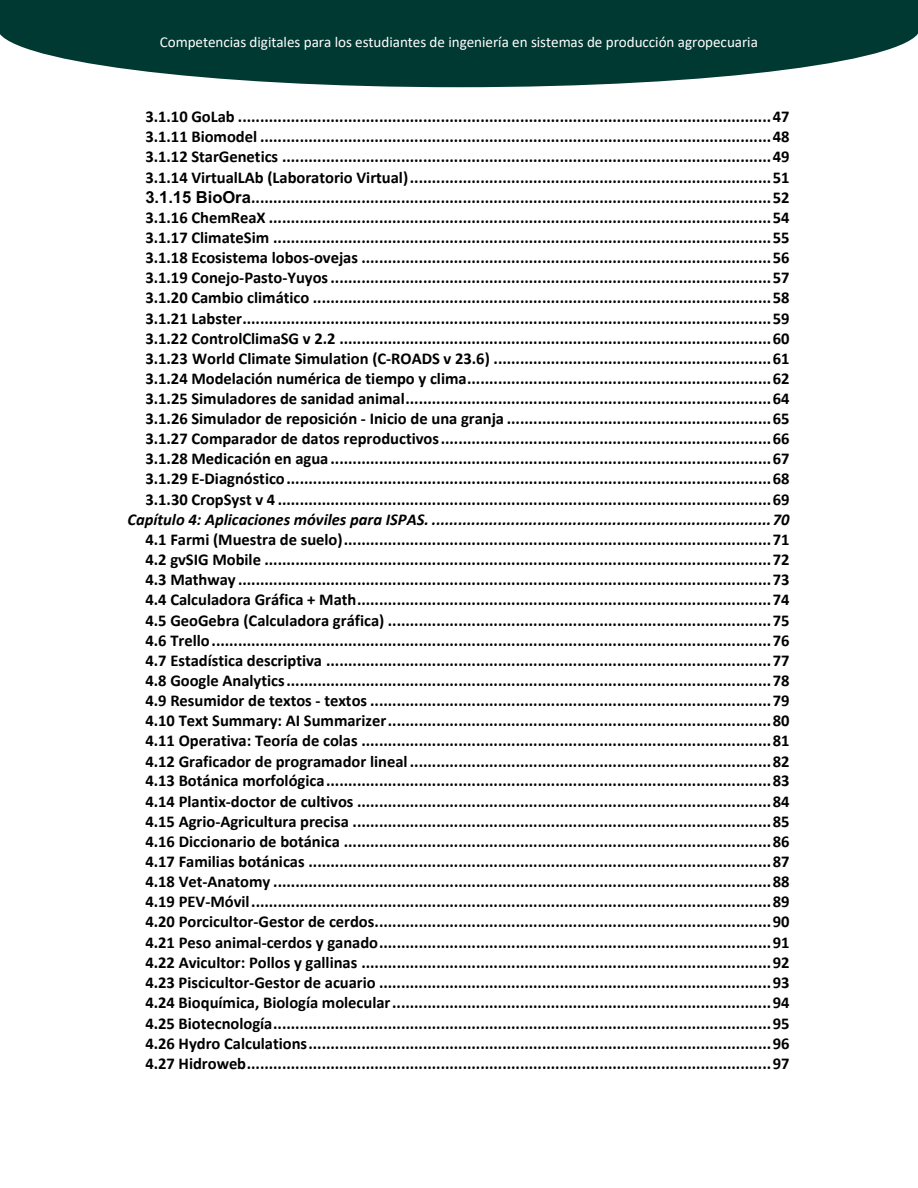
<style>
.page{position:relative;width:918px;height:1188px;background:#fff}
.page>*{position:absolute;margin:0;border:0;box-sizing:border-box;transform-origin:0 0}
.t1{font:700 16.5px/20.1px "Calibri";color:#000;text-align:justify}
.t2{font:italic 700 16.5px "Calibri";color:#000}
.t3{font:15.15px "Calibri";letter-spacing:-.005em;color:#fff}
.s1{font-family:"Arial"}
</style>
<div class="page">
<svg style="left:0;top:0;width:918px;height:87px;background:#24554f"></svg>
<p class="t3" style="left:160px;top:33px;width:600px">Competencias digitales para los estudiantes de ingeniería en sistemas de producción agropecuaria</p>
<p class="t1" style="left:145px;top:106px;width:646px">3.1.10 GoLab .........................................................................................................................47<br>3.1.11 Biomodel ....................................................................................................................48<br>3.1.12 StarGenetics ...............................................................................................................49<br>3.1.14 VirtualLAb (Laboratorio Virtual)..................................................................................51<br><span class="s1">3.1.15 BioOra</span>......................................................................................................................52<br>3.1.16 ChemReaX ..................................................................................................................54<br>3.1.17 ClimateSim .................................................................................................................55<br>3.1.18 Ecosistema lobos-ovejas .............................................................................................56<br>3.1.19 Conejo-Pasto-Yuyos....................................................................................................57<br>3.1.20 Cambio climático ........................................................................................................58<br>3.1.21 Labster........................................................................................................................59<br>3.1.22 ControlClimaSG v 2.2 ..................................................................................................60<br>3.1.23 World Climate Simulation (C-ROADS v 23.6) ...............................................................61<br>3.1.24 Modelación numérica de tiempo y clima.....................................................................62<br>3.1.25 Simuladores de sanidad animal...................................................................................64<br>3.1.26 Simulador de reposición - Inicio de una granja ............................................................65<br>3.1.27 Comparador de datos reproductivos...........................................................................66<br>3.1.28 Medicación en agua ....................................................................................................67<br>3.1.29 E-Diagnóstico..............................................................................................................68<br>3.1.30 CropSyst v 4 ................................................................................................................69</p>
<p class="t2" style="left:128px;top:509px;width:664px">Capítulo 4: Aplicaciones móviles para ISPAS. .............................................................................70</p>
<p class="t1" style="left:145px;top:529px;width:646px">4.1 Farmi (Muestra de suelo)................................................................................................. 71<br>4.2 gvSIG Mobile ...................................................................................................................72<br>4.3 Mathway .........................................................................................................................73<br>4.4 Calculadora Gráfica + Math..............................................................................................74<br>4.5 GeoGebra (Calculadora gráfica) .......................................................................................75<br>4.6 Trello...............................................................................................................................76<br>4.7 Estadística descriptiva .....................................................................................................77<br>4.8 Google Analytics..............................................................................................................78<br>4.9 Resumidor de textos - textos ...........................................................................................79<br>4.10 Text Summary: AI Summarizer.......................................................................................80<br>4.11 Operativa: Teoría de colas .............................................................................................81<br>4.12 Graficador de programador lineal ..................................................................................82<br>4.13 Botánica morfológica.....................................................................................................83<br>4.14 Plantix-doctor de cultivos ..............................................................................................84<br>4.15 Agrio-Agricultura precisa ...............................................................................................85<br>4.16 Diccionario de botánica ................................................................................................. 86<br>4.17 Familias botánicas .........................................................................................................87<br>4.18 Vet-Anatomy .................................................................................................................88<br>4.19 PEV-Móvil......................................................................................................................89<br>4.20 Porcicultor-Gestor de cerdos..........................................................................................90<br>4.21 Peso animal-cerdos y ganado.........................................................................................91<br>4.22 Avicultor: Pollos y gallinas .............................................................................................92<br>4.23 Piscicultor-Gestor de acuario .........................................................................................93<br>4.24 Bioquímica, Biología molecular......................................................................................94<br>4.25 Biotecnología.................................................................................................................95<br>4.26 Hydro Calculations.........................................................................................................96<br>4.27 Hidroweb.......................................................................................................................97</p>
</div>
